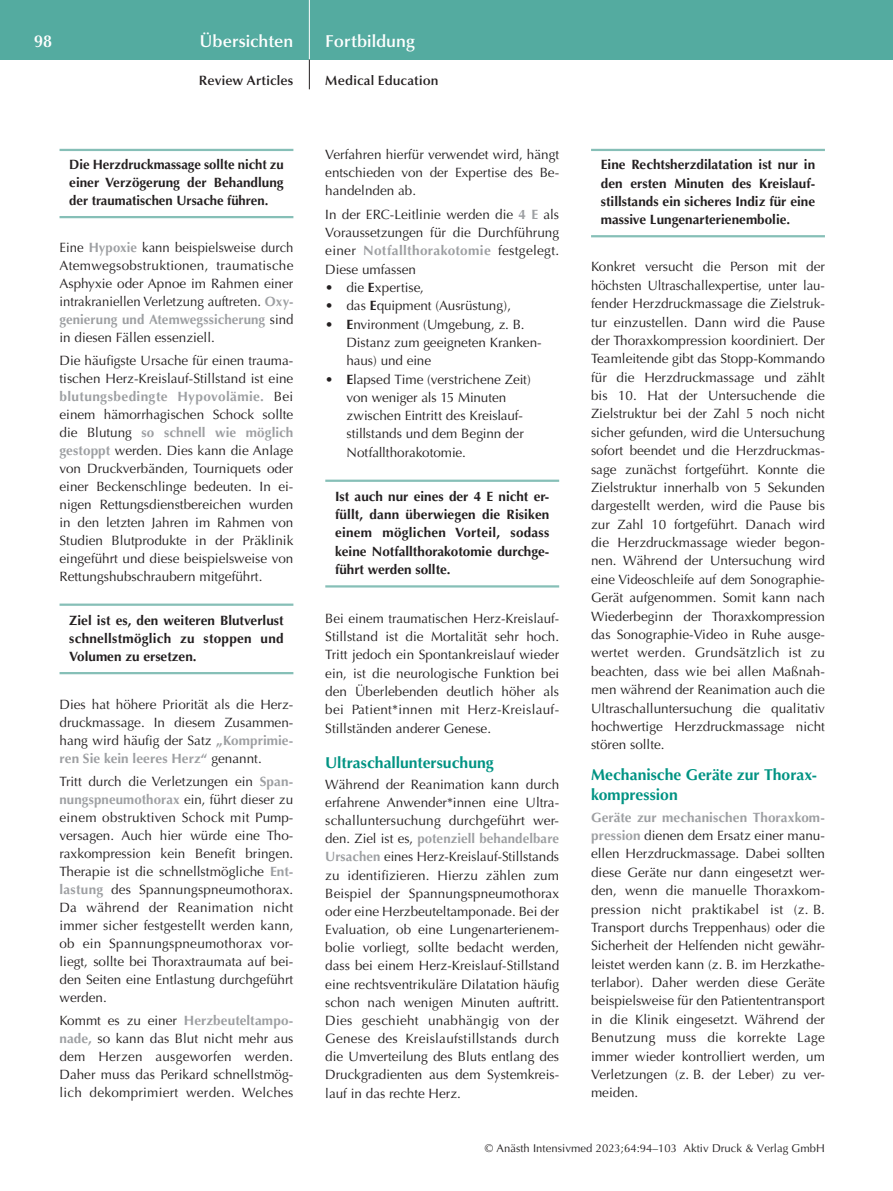
<style>
.page{position:relative;width:893px;height:1191px;background:#fff}
.page>*{position:absolute;margin:0;border:0;box-sizing:border-box;transform-origin:0 0}
.t1{font:600 17.25px "Optima";color:#fff}
.t2{font:700 15.75px/20.2px "Optima";color:#009383}
.t3{font:13.5px/18px "Optima";color:#231f20;text-align:justify}
.t4{font:700 13.5px/18.3px "Optima";color:#231f20;text-align:justify}
.t5{font:600 13.5px "Optima";letter-spacing:.01em;color:#231f20}
.t6{font:11.25px "Optima";letter-spacing:.005em;color:#231f20}
.s1{font-weight:700;color:#9d9fa2}
.s2{font-weight:700}
</style>
<div class="page">
<div style="left:0;top:0;width:893px;height:60px;background:#54aba0"></div>
<hr style="left:309px;top:0;width:1px;height:60px;background:#fff">
<svg style="left:309px;top:60px;width:1px;height:29px"></svg>
<hr style="left:60px;top:149px;width:233px;height:2px;background:#86bfb7">
<hr style="left:60px;top:216px;width:233px;height:2px;background:#86bfb7">
<hr style="left:60px;top:603px;width:233px;height:3px;background:#86bfb7">
<hr style="left:60px;top:672px;width:233px;height:2px;background:#86bfb7">
<hr style="left:325px;top:479px;width:234px;height:3px;background:#86bfb7">
<hr style="left:325px;top:585px;width:234px;height:2px;background:#86bfb7">
<hr style="left:591px;top:149px;width:234px;height:2px;background:#86bfb7">
<hr style="left:591px;top:235px;width:234px;height:2px;background:#86bfb7">
<p class="t1" style="left:34px;top:31px;width:20px">98</p>
<p class="t1" style="left:200px;top:31px;width:95px">Übersichten</p>
<p class="t1" style="left:325px;top:31px;width:91px">Fortbildung</p>
<p class="t5" style="left:199px;top:73px;width:96px">Review Articles</p>
<p class="t5" style="left:325px;top:73px;width:115px">Medical Education</p>
<p class="t4" style="left:69px;top:156px;width:216px">Die Herzdruckmassage sollte nicht zu einer Verzögerung der Behandlung der traumatischen Ursache führen.</p>
<p class="t3" style="left:60px;top:238px;width:235px">Eine <span class="s1">Hypoxie</span> kann beispielsweise durch Atemwegsobstruktionen, traumatische Asphyxie oder Apnoe im Rahmen einer intrakraniellen Verletzung auftreten. <span class="s1">Oxy&shy;genierung und Atemwegssicherung</span> sind in diesen Fällen essenziell.</p>
<p class="t3" style="left:60px;top:351px;width:235px">Die häufigste Ursache für einen trauma&shy;tischen Herz-Kreislauf-Stillstand ist eine <span class="s1">blutungsbedingte Hypovolämie.</span> Bei einem hämorrhagischen Schock sollte die Blutung <span class="s1">so schnell wie möglich gestoppt</span> werden. Dies kann die Anlage von Druckverbänden, Tourniquets oder einer Beckenschlinge bedeuten. In ei&shy;nigen Rettungsdienstbereichen wurden in den letzten Jahren im Rahmen von Studien Blutprodukte in der Präklinik eingeführt und diese beispielsweise von Rettungshubschraubern mitgeführt.</p>
<p class="t4" style="left:69px;top:611px;width:216px">Ziel ist es, den weiteren Blutverlust schnellstmöglich zu stoppen und Volumen zu ersetzen.</p>
<p class="t3" style="left:60px;top:696px;width:235px">Dies hat höhere Priorität als die Herz&shy;druckmassage. In diesem Zusammen&shy;hang wird häufig der Satz <span class="s1">„Komprimie&shy;ren Sie kein leeres Herz“</span> genannt.</p>
<p class="t3" style="left:60px;top:773px;width:235px">Tritt durch die Verletzungen ein <span class="s1">Span&shy;nungspneumothorax</span> ein, führt dieser zu einem obstruktiven Schock mit Pump&shy;versagen. Auch hier würde eine Tho&shy;raxkompression kein Benefit bringen.<br>Therapie ist die schnellstmögliche <span class="s1">Ent&shy;lastung</span> des Spannungspneumothorax.<br>Da während der Reanimation nicht immer sicher festgestellt werden kann, ob ein Spannungspneumothorax vor&shy;liegt, sollte bei Thoraxtraumata auf bei&shy;den Seiten eine Entlastung durchgeführt werden.</p>
<p class="t3" style="left:60px;top:1012px;width:235px">Kommt es zu einer <span class="s1">Herzbeuteltampo&shy;nade,</span> so kann das Blut nicht mehr aus dem Herzen ausgeworfen werden.<br>Daher muss das Perikard schnellstmög&shy;lich dekomprimiert werden. Welches</p>
<p class="t3" style="left:325px;top:145px;width:235px">Verfahren hierfür verwendet wird, hängt entschieden von der Expertise des Be&shy;handelnden ab.</p>
<p class="t3" style="left:325px;top:205px;width:235px">In der ERC-Leitlinie werden die <span class="s1">4 E</span> als Voraussetzungen für die Durchführung einer <span class="s1">Notfallthorakotomie</span> festgelegt.<br>Diese umfassen</p>
<p class="t3" style="left:325px;top:279px;width:100px">• die <span class="s2">E</span>xpertise,</p>
<p class="t3" style="left:325px;top:297px;width:187px">• das <span class="s2">E</span>quipment (Ausrüstung),</p>
<p class="t3" style="left:347px;top:315px;width:197px;text-align:left;text-indent:-21px">• <span class="s2">E</span>nvironment (Umgebung, z. B.<br>Distanz zum geeigneten Kranken&shy;haus) und eine</p>
<p class="t3" style="left:347px;top:370px;width:186px;text-align:left;text-indent:-21px">• <span class="s2">E</span>lapsed Time (verstrichene Zeit) von weniger als 15 Minuten zwischen Eintritt des Kreislauf&shy;stillstands und dem Beginn der<br>Notfallthorakotomie.</p>
<p class="t4" style="left:335px;top:487px;width:216px">Ist auch nur eines der 4 E nicht er&shy;füllt, dann überwiegen die Risiken einem möglichen Vorteil, sodass keine Notfallthorakotomie durchge&shy;führt werden sollte.</p>
<p class="t3" style="left:325px;top:609px;width:235px">Bei einem traumatischen Herz-Kreislauf-Stillstand ist die Mortalität sehr hoch.<br>Tritt jedoch ein Spontankreislauf wieder ein, ist die neurologische Funktion bei den Überlebenden deutlich höher als bei Patient*innen mit Herz-Kreislauf-Stillständen anderer Genese.</p>
<p class="t2" style="left:325px;top:752px;width:170px">Ultraschalluntersuchung</p>
<p class="t3" style="left:325px;top:775px;width:235px">Während der Reanimation kann durch erfahrene Anwender*innen eine Ultra&shy;schalluntersuchung durchgeführt wer&shy;den. Ziel ist es, <span class="s1">potenziell behandelbare Ursachen</span> eines Herz-Kreislauf-Stillstands zu identifizieren. Hierzu zählen zum Beispiel der Spannungspneumothorax oder eine Herzbeuteltamponade. Bei der Evaluation, ob eine Lungenarterienem&shy;bolie vorliegt, sollte bedacht werden, dass bei einem Herz-Kreislauf-Stillstand eine rechtsventrikuläre Dilatation häufig schon nach wenigen Minuten auftritt.<br>Dies geschieht unabhängig von der Genese des Kreislaufstillstands durch die Umverteilung des Bluts entlang des Druckgradienten aus dem Systemkreis&shy;lauf in das rechte Herz.</p>
<p class="t4" style="left:601px;top:156px;width:216px">Eine Rechtsherzdilatation ist nur in den ersten Minuten des Kreislauf&shy;stillstands ein sicheres Indiz für eine massive Lungenarterienembolie.</p>
<p class="t3" style="left:591px;top:258px;width:235px;line-height:18.5px">Konkret versucht die Person mit der höchsten Ultraschallexpertise, unter lau&shy;fender Herzdruckmassage die Zielstruk&shy;tur einzustellen. Dann wird die Pause der Thoraxkompression koordiniert. Der Teamleitende gibt das Stopp-Kommando für die Herzdruckmassage und zählt bis 10. Hat der Untersuchende die Zielstruktur bei der Zahl 5 noch nicht sicher gefunden, wird die Untersuchung sofort beendet und die Herzdruckmas&shy;sage zunächst fortgeführt. Konnte die Zielstruktur innerhalb von 5 Sekunden dargestellt werden, wird die Pause bis zur Zahl 10 fortgeführt. Danach wird die Herzdruckmassage wieder begon&shy;nen. Während der Untersuchung wird eine Videoschleife auf dem Sonographie-Gerät aufgenommen. Somit kann nach Wiederbeginn der Thoraxkompression das Sonographie-Video in Ruhe ausge&shy;wertet werden. Grundsätzlich ist zu beachten, dass wie bei allen Maßnah&shy;men während der Reanimation auch die Ultraschalluntersuchung die qualitativ hochwertige Herzdruckmassage nicht stören sollte.</p>
<p class="t2" style="left:591px;top:765px;width:227px">Mechanische Geräte zur Thorax&shy;kompression</p>
<p class="t3" style="left:591px;top:808px;width:235px"><span class="s1">Geräte zur mechanischen Thoraxkom&shy;pression</span> dienen dem Ersatz einer manu&shy;ellen Herzdruckmassage. Dabei sollten diese Geräte nur dann eingesetzt wer&shy;den, wenn die manuelle Thoraxkom&shy;pression nicht praktikabel ist (z. B.<br>Transport durchs Treppenhaus) oder die Sicherheit der Helfenden nicht gewähr&shy;leistet werden kann (z. B. im Herzkathe&shy;terlabor). Daher werden diese Geräte beispielsweise für den Patiententransport in die Klinik eingesetzt. Während der Benutzung muss die korrekte Lage immer wieder kontrolliert werden, um Verletzungen (z. B. der Leber) zu ver&shy;meiden.</p>
<p class="t6" style="left:485px;top:1142px;width:342px">© Anästh Intensivmed 2023;64:94–103 Aktiv Druck &amp; Verlag GmbH</p>
</div>
